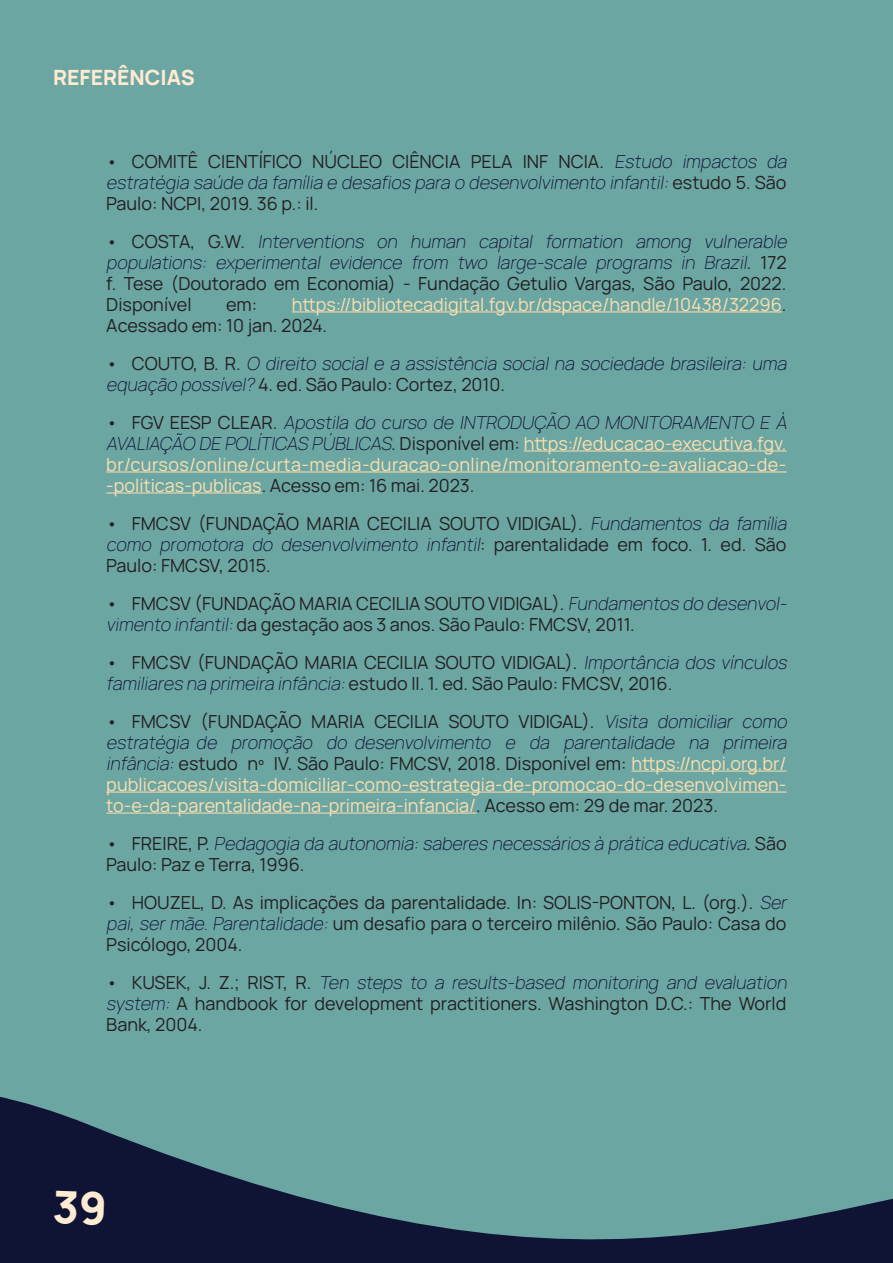
<style>
.page{position:relative;width:893px;height:1263px;background:#fff}
.page>*{position:absolute;margin:0;border:0;box-sizing:border-box;transform-origin:0 0}
.t1{font:200 21px "Manrope";color:#feebd1}
.t2{font:200 18px/21px "Manrope";color:#231f20}
.t3{font:200 18px/21px "Manrope";color:#fedfae}
.t4{font:italic 200 18px/21px "Manrope";color:#0f1134}
.s1{font-style:normal;color:#231f20}
.s2{color:#231f20}
.s3{font-style:italic;color:#0f1134}
</style>
<div class="page">
<div style="left:0;top:1px;width:893px;height:1261px;background:#6ca6a3"></div>
<svg style="left:0;top:1096px;width:893px;height:167px"></svg>
<hr style="left:292px;top:312px;width:490px;height:1px;background:#fedfae">
<hr style="left:524px;top:451px;width:263px;height:1px;background:#fedfae">
<hr style="left:106px;top:472px;width:681px;height:1px;background:#fedfae">
<hr style="left:106px;top:493px;width:156px;height:1px;background:#fedfae">
<hr style="left:631px;top:771px;width:156px;height:1px;background:#fedfae">
<hr style="left:106px;top:792px;width:681px;height:1px;background:#fedfae">
<hr style="left:106px;top:813px;width:370px;height:1px;background:#fedfae">
<div style="left:54px;top:1191px;width:51px;height:35px;background:#0f1435"></div>
<p class="t1" style="left:53px;top:63px;width:143px">REFERÊNCIAS</p>
<p class="t4" style="left:106px;top:150px;width:686px"><span class="s1">• COMITÊ CIENTÍFICO NÚCLEO CIÊNCIA PELA INF NCIA.</span> Estudo impactos da estratégia saúde da família e desafios para o desenvolvimento infantil:<span class="s1">e s t u d o 5 . S ã o<br>Paulo: NCPI, 2019. 36 p.: il.</span></p>
<p class="t4" style="left:106px;top:230px;width:686px"><span class="s1">• C O S TA , G . W.</span> Interventions on human capital formation among vulnerable populations: experimental evidence from two large-scale programs in Brazil<span class="s1">. 1 7 2 f. Tese (Doutorado em Economia) - Fundação Getulio Vargas, São Paulo, 2022.<br>Disponível</span></p>
<p class="t3" style="left:106px;top:293px;width:682px;text-indent:186px">https://bibliotecadigital.fgv.br/dspace/handle/10438/32296<span class="s2">.<br>Acessado em: 10 jan. 2024.</span></p>
<p class="t4" style="left:106px;top:352px;width:686px"><span class="s1">• C O U TO, B . R .</span> O direito social e a assistência social na sociedade brasileira: uma equação possível? <span class="s1">4. ed. São Paulo: Cortez, 2010.</span></p>
<p class="t3" style="left:106px;top:411px;width:686px"><span class="s2">• F GV E E S P C L E A R .</span> <span class="s3">Apostila do curso de INTRODUÇÃO AO MONITORAMENTO E À AVALIAÇÃO DE POLÍTICAS PÚBLICAS</span><span class="s2">. Disponível em:</span> https://educacao-executiva.fgv. br/cursos/online/curta-media-duracao-online/monitoramento-e-avaliacao-de--politicas-publicas<span class="s2">. Acesso em: 16 mai. 2023.</span></p>
<p class="t2" style="left:106px;top:512px;width:686px">• FMCSV (FUNDAÇÃO MARIA CECILIA SOUTO VIDIGAL). <span class="s3">Fundamentos da família como promotora do desenvolvimento infantil</span>: p a re n t a l i d a d e e m fo c o . 1 . e d . S ã o<br>Paulo: FMCSV, 2015.</p>
<p class="t2" style="left:106px;top:592px;width:686px">• FMCSV (FUNDAÇÃO MARIA CECILIA SOUTO VIDIGAL). <span class="s3">Fundamentos do desenvol&shy;vimento infantil:</span>da gestação aos 3 anos. São Paulo: FMCSV, 2011.</p>
<p class="t2" style="left:106px;top:651px;width:686px">• FMCSV (FUNDAÇÃO MARIA CECILIA SOUTO VIDIGAL). <span class="s3">Importância dos vínculos familiares na primeira infância:</span>estudo II. 1. ed. São Paulo: FMCSV, 2016.</p>
<p class="t3" style="left:106px;top:710px;width:686px"><span class="s2">• FMCSV (FUNDAÇÃO MARIA CECILIA SOUTO VIDIGAL).</span> <span class="s3">Visita domiciliar como estratégia de promoção do desenvolvimento e da parentalidade na primeira infância:</span><span class="s2">estudo nº IV. São Paulo: FMCSV, 2018. Disponível em:</span> https://ncpi.org.br/ publicacoes/visita-domiciliar-como-estrategia-de-promocao-do-desenvolvimen&shy;to-e-da-parentalidade-na-primeira-infancia/<span class="s2">. Acesso em: 29 de mar. 2023.</span></p>
<p class="t4" style="left:106px;top:832px;width:682px"><span class="s1">• F R E I R E , P.</span> Pedagogia da autonomia:saberes necessários à prática educativa<span class="s1">. S ã o<br>Paulo: Paz e Terra, 1996.</span></p>
<p class="t2" style="left:106px;top:891px;width:686px">• HOUZEL, D. As implicações da parentalidade. In: SOLIS-PONTON, L. (org.). <span class="s3">Ser pai,sermãe.Parentalidade:</span>um desafio para o terceiro milênio. São Paulo: Casa do<br>Psicólogo, 2004.</p>
<p class="t2" style="left:106px;top:971px;width:686px">• K U S E K , J . Z . ; R I S T, R . <span class="s3">Ten steps to a results-based monitoring and evaluation system:</span> A handbook for development practitioners. Washington D.C.: The World<br>Bank, 2004.</p>
<p class="t2" style="left:226px;top:293px;width:32px">em:</p>
</div>
